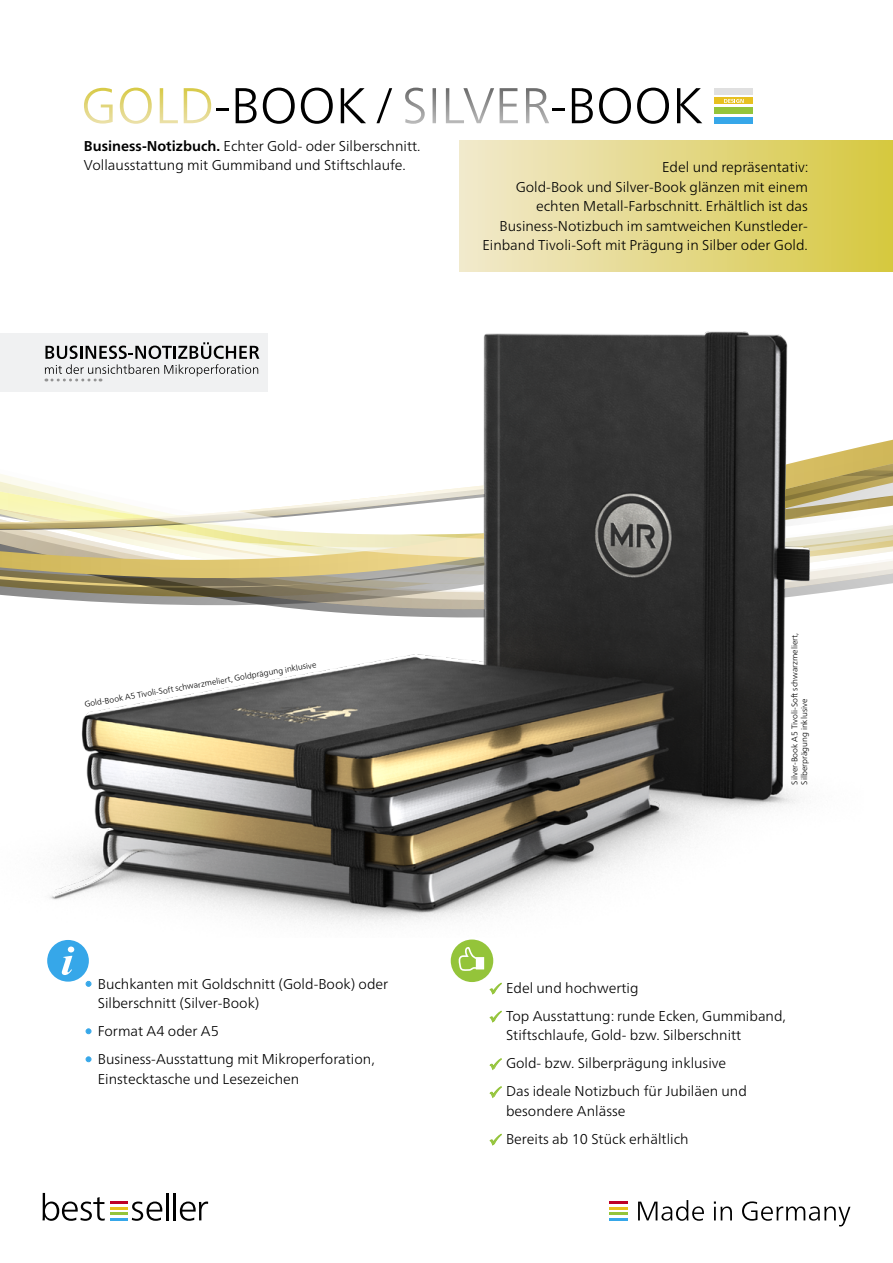
<style>
.page{position:relative;width:893px;height:1263px;background:#fff}
.page>*{position:absolute;margin:0;border:0;box-sizing:border-box;transform-origin:0 0}
.Headline{font:300 50.25px "Frutiger Neue LT Pro";color:#000}
._04_Produkt-Text{font:300 14.25px/19.5px "Frutiger Neue LT Pro";color:#000}
._02_Intro-Text{font:300 14.25px/19.5px "Frutiger Neue LT Pro";color:#000}
.Produktbeschrebung{font:300 8.25px/9.9px "Frutiger Neue LT Pro";color:#000}
.s1{color:#fff}
.s2{font-weight:700}
.s3{color:#36a7e9}
</style>
<div class="page">
<hr style="left:609px;top:1201px;width:19px;height:3px;background:#be0027">
<svg style="left:609px;top:1207px;width:19px;height:2px"></svg>
<hr style="left:609px;top:1212px;width:19px;height:3px;background:#94c43a">
<svg style="left:609px;top:1218px;width:19px;height:2px"></svg>
<svg style="left:638px;top:1200px;width:66px;height:21px"></svg>
<svg style="left:714px;top:1201px;width:18px;height:19px"></svg>
<svg style="left:742px;top:1201px;width:108px;height:25px"></svg>
<div style="left:715px;top:88px;width:38px;height:6px;background:#e0e0e0"></div>
<div style="left:715px;top:98px;width:38px;height:6px;background:#e7c01f"></div>
<div style="left:715px;top:107px;width:38px;height:7px;background:#94c43a"></div>
<div style="left:715px;top:117px;width:38px;height:6px;background:#36a7e9"></div>
<svg style="left:724px;top:99px;width:20px;height:4px"></svg>
<div style="left:47px;top:940px;width:42px;height:42px;background:#36a7e9;border-radius:50%"></div>
<svg style="left:62px;top:946px;width:12px;height:29px"></svg>
<div style="left:451px;top:939px;width:42px;height:43px;background:#94c43a;border-radius:50%"></div>
<svg style="left:458px;top:947px;width:26px;height:24px"></svg>
<div style="left:459px;top:140px;width:434px;height:131px;background:linear-gradient(to right,#f2e9ce,#d6c840)"></div>
<img style="left:459px;top:249px;width:434px;height:339px">
<img style="left:0;top:299px;width:863px;height:626px">
<svg style="left:43px;top:1193px;width:119px;height:28px"></svg>
<hr style="left:166px;top:1193px;width:3px;height:27px;background:#000">
<hr style="left:173px;top:1193px;width:3px;height:27px;background:#000">
<svg style="left:180px;top:1201px;width:28px;height:20px"></svg>
<div style="left:0;top:334px;width:268px;height:58px;background:#f0f1f2"></div>
<svg style="left:45px;top:342px;width:214px;height:39px"></svg>
<p class="Headline" style="left:81px;top:75px;width:623px"><span class="s1">GOLD</span>-BOOK/<span class="s1">SILVER</span>-BOOK</p>
<p class="_02_Intro-Text" style="left:84px;top:136px;width:338px"><span class="s2">Business-Notizbuch.</span> Echter Gold- oder Silberschnitt.<br>Vollausstattung mit Gummiband und Stiftschlaufe.</p>
<p class="_04_Produkt-Text" style="left:482px;top:157px;width:328px;text-align:right">Edel und repräsentativ:<br>Gold-Book und Silver-Book glänzen mit einem echten Metall-Farbschnitt. Erhältlich ist das Business-Notizbuch im samtweichen Kunstleder-Einband Tivoli-Soft mit Prägung in Silber oder Gold.</p>
<p class="Produktbeschrebung" style="left:84px;top:700px;width:237px;rotate:-10deg">Gold-Book A5 Tivoli-Soft schwarzmeliert, Goldprägung inklusive</p>
<p class="_04_Produkt-Text" style="left:98px;top:974px;width:292px;text-indent:-13px"><span class="s3">•</span> Buchkanten mit Goldschnitt (Gold-Book) oder<br>Silberschnitt (Silver-Book)</p>
<p class="_04_Produkt-Text" style="left:85px;top:1021px;width:135px"><span class="s3">•</span> Format A4 oder A5</p>
<p class="_04_Produkt-Text" style="left:98px;top:1049px;width:278px;text-indent:-13px"><span class="s3">•</span> Business-Ausstattung mit Mikroperforation,<br>Einstecktasche und Lesezeichen</p>
<p class="Produktbeschrebung" style="left:789px;top:785px;width:153px;rotate:-90deg">Silver-Book A5 Tivoli-Soft schwarzmeliert,<br>Silberprägung inklusive</p>
<p class="_04_Produkt-Text" style="left:506px;top:978px;width:134px">Edel und hochwertig</p>
<p class="_04_Produkt-Text" style="left:506px;top:1006px;width:281px">Top Ausstattung: runde Ecken, Gummiband,<br>Stiftschlaufe, Gold- bzw. Silberschnitt</p>
<p class="_04_Produkt-Text" style="left:506px;top:1053px;width:222px">Gold- bzw. Silberprägung inklusive</p>
<p class="_04_Produkt-Text" style="left:506px;top:1081px;width:242px">Das ideale Notizbuch für Jubiläen und besondere Anlässe</p>
<p class="_04_Produkt-Text" style="left:506px;top:1129px;width:184px">Bereits ab 10 Stück erhältlich</p>
</div>
